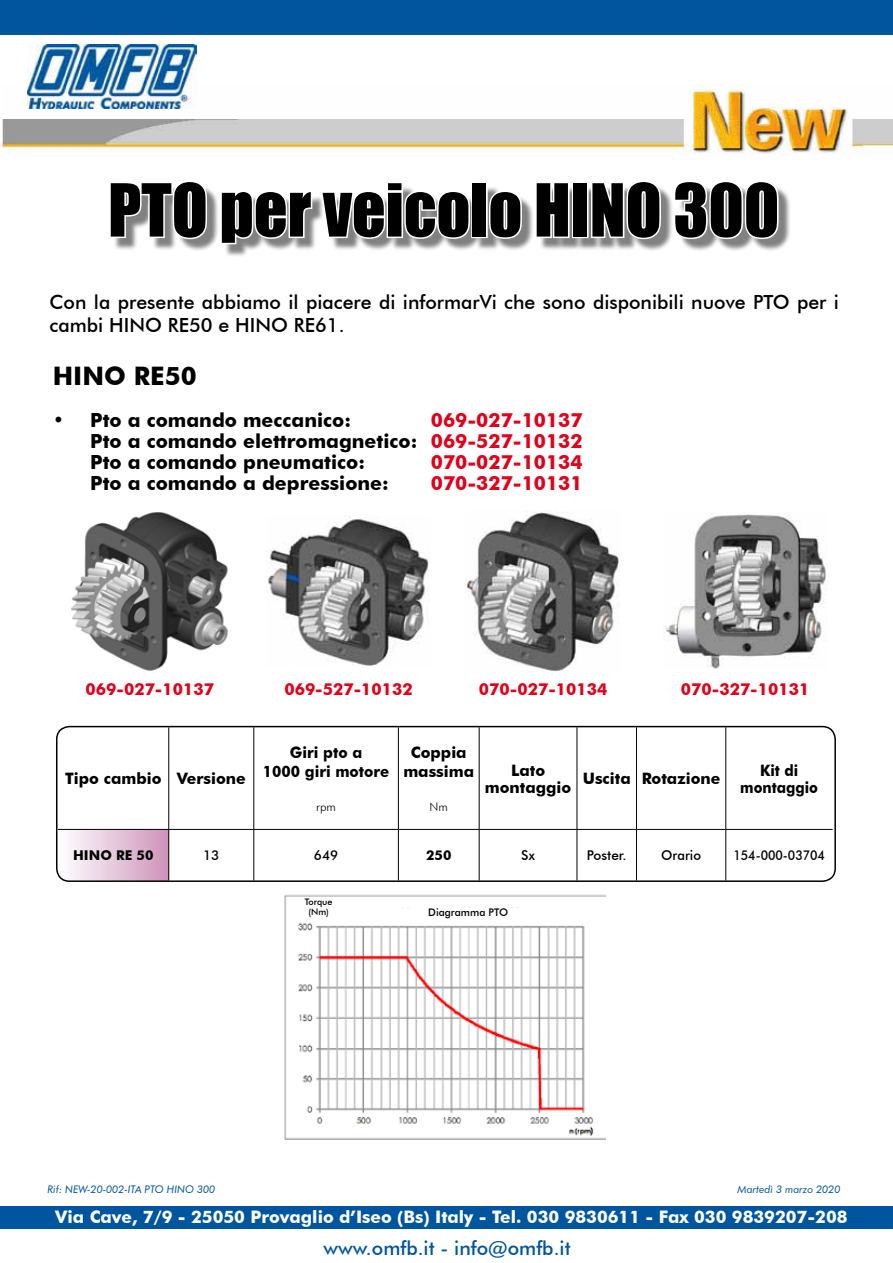
<style>
.page{position:relative;width:893px;height:1263px;background:#fff}
.page>*{position:absolute;margin:0;border:0;box-sizing:border-box;transform-origin:0 0}
.t1{font:67.5px "Impact";color:#000}
.t2{font:700 25.5px "Futura BT";color:#000}
.t3{font:700 19.5px/21px "Futura BT";color:#000;text-align:justify}
.t4{font:500 19.5px/22.5px "Futura BT";color:#000}
.t5{font:700 19.5px "Futura BT";color:#e2001a}
.t6{font:500 19.5px "Futura BT";color:#00559f}
.t7{font:700 17.25px "Futura BT";color:#fff}
.t8{font:700 16.5px "Futura BT";color:#e2001a}
.t9{font:700 15.75px/19.5px "Futura BT";color:#000;text-align:center}
.t10{font:700 15.75px/19.5px "Futura BT";color:#000;text-align:center;scale:.95 1}
.t11{font:700 15.75px/16.5px "Futura BT";color:#000;text-align:center;scale:.9 1}
.t12{font:500 13.5px "Futura BT";color:#000}
.t13{font:500 13.5px "Futura BT";color:#000;scale:.91 1}
.t14{font:700 13.5px "Futura BT";color:#000}
.t15{font:300 12px "Futura BT";color:#000}
.t16{font:italic 10.5px "Futura BT";color:#00559f}
.t17{font:500 10.5px "Futura BT";color:#000}
.t18{font:500 9px/10.5px "Futura BT";color:#000;text-align:center}
.s1{color:#e2001a}
</style>
<div class="page">
<img style="left:2px;top:85px;width:891px;height:69px">
<div style="left:0;top:1206px;width:893px;height:23px;background:#00559f"></div>
<img style="left:28px;top:45px;width:168px;height:64px">
<div style="left:0;top:0;width:893px;height:34px;background:#00559f"></div>
<div style="left:114px;top:185px;width:678px;height:73px;background:#000;opacity:.5"></div>
<svg style="left:114px;top:185px;width:95px;height:56px"></svg>
<svg style="left:219px;top:185px;width:253px;height:65px"></svg>
<div style="left:471px;top:182px;width:17px;height:56px;border:3px solid #fff"></div>
<svg style="left:487px;top:189px;width:37px;height:52px"></svg>
<svg style="left:534px;top:185px;width:37px;height:55px"></svg>
<div style="left:572px;top:182px;width:17px;height:56px;border:3px solid #fff"></div>
<svg style="left:590px;top:185px;width:73px;height:56px"></svg>
<svg style="left:672px;top:185px;width:108px;height:56px"></svg>
<div style="left:58px;top:829px;width:111px;height:51px;background:linear-gradient(to right,#feffff,#ce93ba)"></div>
<hr style="left:168px;top:727px;width:1px;height:102px;background:#000">
<hr style="left:253px;top:727px;width:1px;height:102px;background:#000">
<hr style="left:398px;top:727px;width:1px;height:102px;background:#000">
<hr style="left:479px;top:727px;width:1px;height:102px;background:#000">
<hr style="left:577px;top:727px;width:1px;height:102px;background:#000">
<hr style="left:636px;top:727px;width:1px;height:102px;background:#000">
<hr style="left:725px;top:727px;width:1px;height:102px;background:#000">
<hr style="left:58px;top:829px;width:111px;height:1px;background:#000">
<hr style="left:169px;top:829px;width:85px;height:1px;background:#000">
<hr style="left:168px;top:830px;width:1px;height:50px;background:#000">
<hr style="left:254px;top:829px;width:144px;height:1px;background:#000">
<hr style="left:253px;top:830px;width:1px;height:50px;background:#000">
<hr style="left:398px;top:829px;width:81px;height:1px;background:#000">
<hr style="left:398px;top:830px;width:1px;height:50px;background:#000">
<hr style="left:479px;top:829px;width:98px;height:1px;background:#000">
<hr style="left:479px;top:830px;width:1px;height:50px;background:#000">
<hr style="left:577px;top:829px;width:59px;height:1px;background:#000">
<hr style="left:577px;top:830px;width:1px;height:50px;background:#000">
<hr style="left:636px;top:829px;width:90px;height:1px;background:#000">
<hr style="left:636px;top:830px;width:1px;height:50px;background:#000">
<hr style="left:726px;top:829px;width:107px;height:1px;background:#000">
<hr style="left:725px;top:830px;width:1px;height:50px;background:#000">
<div style="left:56px;top:726px;width:780px;height:156px;border:2px solid #000;border-radius:13px"></div>
<img style="left:71px;top:512px;width:157px;height:159px">
<img style="left:465px;top:512px;width:155px;height:160px">
<img style="left:664px;top:514px;width:162px;height:155px">
<img style="left:284px;top:894px;width:322px;height:246px">
<div style="left:356px;top:908px;width:225px;height:15px;background:#fff"></div>
<div style="left:291px;top:898px;width:55px;height:23px;background:#fff"></div>
<img style="left:268px;top:517px;width:161px;height:149px">
<h1 class="t1" style="left:108px;top:158px;width:673px">PTO per veicolo HINO 300</h1>
<p class="t4" style="left:50px;top:291px;width:791px">Con la presente abbiamo il piacere di informarVi che sono disponibili nuove PTO per i cambi HINO RE50 e HINO RE61.</p>
<h2 class="t2" style="left:53px;top:360px;width:145px">HINO RE50</h2>
<p class="t3" style="left:53px;top:409px;width:300px">• Pto a comando meccanico:</p>
<p class="t3" style="left:90px;top:409px;width:494px;text-indent:341px"><span class="s1">069-027-10137<br></span>Pto a comando elettromagnetico: <span class="s1">069-527-10132<br></span>Pto a comando pneumatico:</p>
<p class="t5" style="left:431px;top:450px;width:153px">070-027-10134</p>
<p class="t3" style="left:90px;top:472px;width:300px">Pto a comando a depressione:</p>
<p class="t5" style="left:431px;top:471px;width:153px">070-327-10131</p>
<p class="t8" style="left:86px;top:680px;width:130px">069-027-10137</p>
<p class="t8" style="left:479px;top:680px;width:130px">070-027-10134</p>
<p class="t8" style="left:681px;top:680px;width:130px">070-327-10131</p>
<p class="t8" style="left:284px;top:680px;width:130px">069-527-10132</p>
<p class="t9" style="left:65px;top:769px;width:182px">Tipo cambio Versione</p>
<p class="t10" style="left:263px;top:742px;width:135px">Giri pto a<br>1000 giri motore</p>
<p class="t15" style="left:316px;top:799px;width:21px">rpm</p>
<p class="t9" style="left:403px;top:742px;width:72px">Coppia massima</p>
<p class="t15" style="left:430px;top:799px;width:20px">Nm</p>
<p class="t9" style="left:485px;top:762px;width:88px;line-height:16.5px">Lato montaggio</p>
<p class="t9" style="left:583px;top:769px;width:139px">Uscita Rotazione</p>
<p class="t11" style="left:740px;top:762px;width:88px">Kit di montaggio</p>
<p class="t14" style="left:73px;top:847px;width:82px">HINO RE 50</p>
<p class="t12" style="left:203px;top:847px;width:18px">13</p>
<p class="t12" style="left:314px;top:847px;width:26px">649</p>
<p class="t14" style="left:426px;top:847px;width:27px">250</p>
<p class="t12" style="left:521px;top:847px;width:15px">Sx</p>
<p class="t12" style="left:587px;top:847px;width:41px">Poster.</p>
<p class="t12" style="left:661px;top:847px;width:41px">Orario</p>
<p class="t13" style="left:733px;top:847px;width:102px">154-000-03704</p>
<p class="t18" style="left:305px;top:896px;width:29px">Torque (Nm)</p>
<p class="t17" style="left:428px;top:906px;width:82px">Diagramma PTO</p>
<p class="t16" style="left:47px;top:1183px;width:169px">Rif: NEW-20-002-ITA PTO HINO 300</p>
<p class="t16" style="left:738px;top:1182px;width:104px">Martedì 3 marzo 2020</p>
<p class="t7" style="left:55px;top:1207px;width:794px">Via Cave, 7/9 - 25050 Provaglio d’Iseo (Bs) Italy - Tel. 030 9830611 - Fax 030 9839207-208</p>
<p class="t6" style="left:324px;top:1236px;width:249px">www.omfb.it - info@omfb.it</p>
</div>
